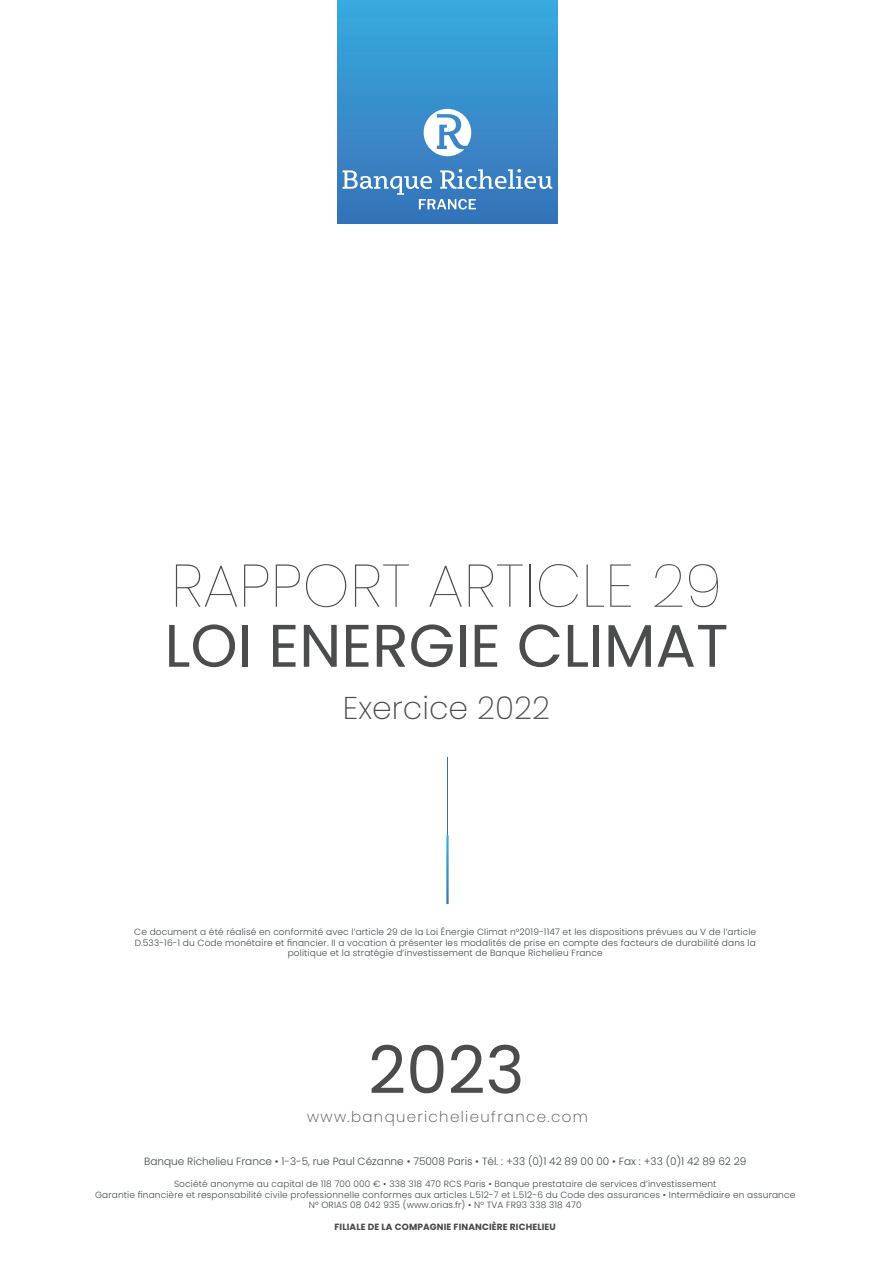
<style>
.page{position:relative;width:893px;height:1263px;background:#fff}
.page>*{position:absolute;margin:0;border:0;box-sizing:border-box;transform-origin:0 0}
.t1{font:66px "Poppins";color:#4b4c4d}
.t2{font:100 60px "Poppins";color:#4b4c4d}
.t3{font:60px "Poppins";color:#4b4c4d}
.t4{font:200 31.5px "Poppins";color:#4b4c4d}
.t5{font:200 15px "Poppins";letter-spacing:.09em;color:#4b4c4d}
.t6{font:300 10.5px "Poppins";color:#414950}
.t7{font:300 9px/10.8px "Poppins";letter-spacing:.015em;color:#414950;text-align:center}
.t8{font:700 9px "Poppins";letter-spacing:.015em;color:#414950}
</style>
<div class="page">
<div style="left:338px;top:0;width:219px;height:224px;background:linear-gradient(to bottom,#37aae0,#3873b9)"></div>
<svg style="left:343px;top:169px;width:209px;height:40px"></svg>
<svg style="left:424px;top:109px;width:47px;height:47px"></svg>
<p class="t2" style="left:171px;top:551px;width:553px">RAPPORT ARTICLE 29</p>
<p class="t3" style="left:165px;top:611px;width:565px">LOI ENERGIE CLIMAT</p>
<p class="t4" style="left:343px;top:690px;width:209px">Exercice 2022</p>
<p class="t7" style="left:134px;top:926px;width:623px">Ce document a été réalisé en conformité avec l’article 29 de la Loi Énergie Climat n°2019-1147 et les dispositions prévues au V de l’article<br>D.533-16-1 du Code monétaire et financier. Il a vocation à présenter les modalités de prise en compte des facteurs de durabilité dans la politique et la stratégie d’investissement de Banque Richelieu France</p>
<p class="t1" style="left:368px;top:1032px;width:158px">2023</p>
<p class="t5" style="left:307px;top:1108px;width:282px">www.banquerichelieufrance.com</p>
<p class="t6" style="left:144px;top:1155px;width:604px">Banque Richelieu France • 1-3-5, rue Paul Cézanne • 75008 Paris • Tél. : +33 (0)1 42 89 00 00 • Fax : +33 (0)1 42 89 62 29</p>
<p class="t7" style="left:174px;top:1178px;width:544px">Société anonyme au capital de 118 700 000 € • 338 318 470 RCS Paris • Banque prestataire de services d’investissement</p>
<p class="t7" style="left:95px;top:1189px;width:702px">Garantie financière et responsabilité civile professionnelle conformes aux articles L.512-7 et L.512-6 du Code des assurances • Intermédiaire en assurance</p>
<p class="t7" style="left:309px;top:1200px;width:274px">N° ORIAS 08 042 935 (www.orias.fr) • N° TVA FR93 338 318 470</p>
<p class="t8" style="left:334px;top:1221px;width:223px">FILIALE DE LA COMPAGNIE FINANCIÈRE RICHELIEU</p>
</div>
